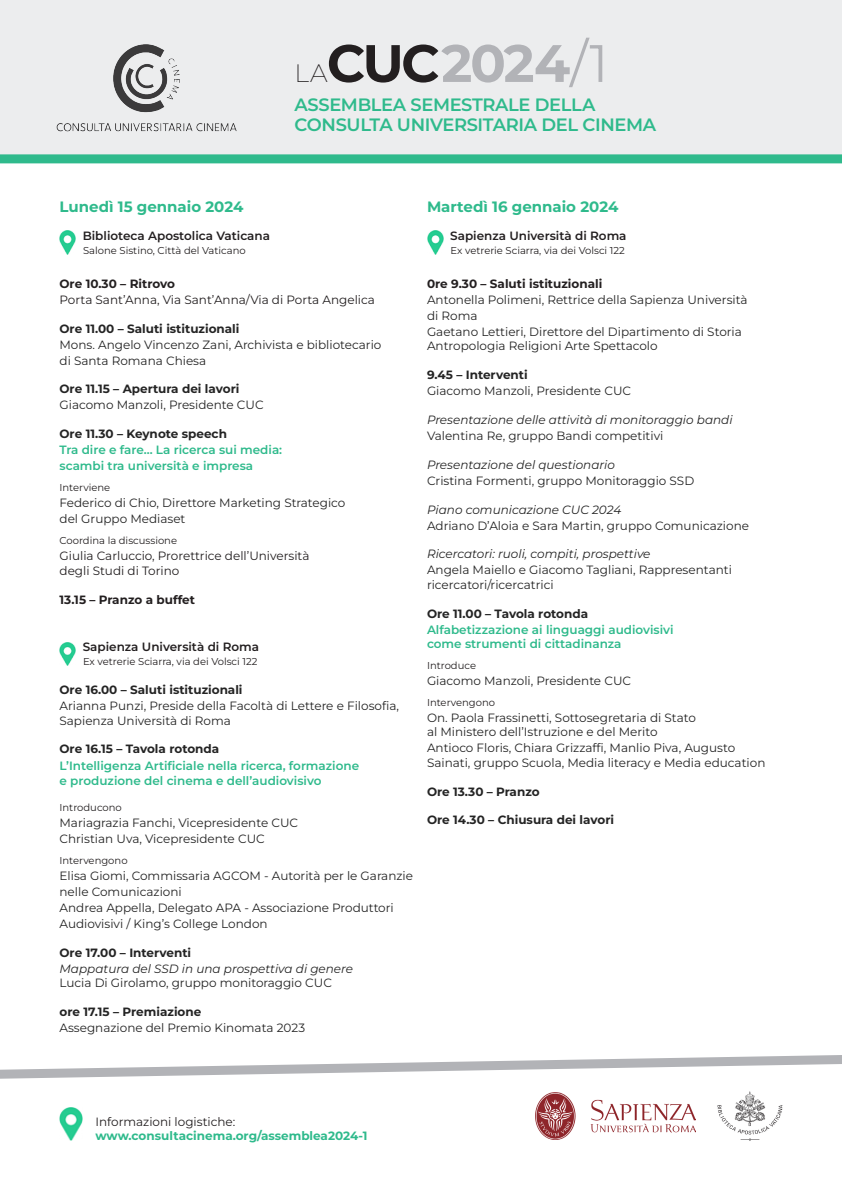
<style>
.page{position:relative;width:842px;height:1191px;background:#fff}
.page>*{position:absolute;margin:0;border:0;box-sizing:border-box;transform-origin:0 0}
.t1{font:700 52.5px "Montserrat";letter-spacing:-.045em;color:#b2b3b7}
.t2{font:600 17.9px "Montserrat";letter-spacing:-.02em;color:#2fba8c}
.t3{font:700 15px "Montserrat";color:#2fba8c}
.t4{font:12px/14.4px "Montserrat";color:#242424}
.t5{font:700 12px "Montserrat";color:#242424}
.t6{font:600 12px "Montserrat";color:#2fba8c}
.t7{font:italic 12px "Montserrat";color:#242424}
.t8{font:12px "Montserrat";color:#231f20}
.t9{font:600 12px "Montserrat";color:#231f20}
.t10{font:700 12px "Montserrat";color:#231f20}
.t11{font:700 12px "Montserrat";color:#2fba8c}
.t12{font:10px "Montserrat";color:#231f20}
.s1{font-weight:200;font-size:25.2px;color:#231f20}
.s2{color:#231f20}
.s3{font-weight:400}
</style>
<div class="page">
<div style="left:0;top:0;width:842px;height:154px;background:#ecedee"></div>
<img style="left:41px;top:31px;width:212px;height:108px">
<div style="left:0;top:154px;width:842px;height:9px;background:#2fba8c"></div>
<svg style="left:0;top:1055px;width:842px;height:24px"></svg>
<img style="left:60px;top:1107px;width:23px;height:33px">
<img style="left:60px;top:642px;width:16px;height:23px">
<img style="left:60px;top:231px;width:16px;height:23px">
<img style="left:427px;top:231px;width:16px;height:23px">
<img style="left:717px;top:1091px;width:66px;height:50px">
<img style="left:536px;top:1092px;width:159px;height:48px">
<p class="t1" style="left:295px;top:28px;width:315px"><span class="s1">LA</span><span class="s2">CUC</span>2024<span class="s3">/1</span></p>
<p class="t2" style="left:295px;top:93px;width:302px">ASSEMBLEA SEMESTRALE DELLA</p>
<p class="t2" style="left:295px;top:113px;width:363px">CONSULTA UNIVERSITARIA DEL CINEMA</p>
<p class="t3" style="left:60px;top:196px;width:185px">Lunedì 15 gennaio 2024</p>
<p class="t9" style="left:83px;top:228px;width:189px">Biblioteca Apostolica Vaticana</p>
<p class="t12" style="left:83px;top:244px;width:164px">Salone Sistino, Città del Vaticano</p>
<p class="t10" style="left:60px;top:275px;width:117px">Ore 10.30 – Ritrovo</p>
<p class="t8" style="left:60px;top:291px;width:317px">Porta Sant’Anna, Via Sant’Anna/Via di Porta Angelica</p>
<p class="t5" style="left:60px;top:320px;width:181px">Ore 11.00 – Saluti istituzionali</p>
<p class="t4" style="left:60px;top:337px;width:323px">Mons. Angelo Vincenzo Zani, Archivista e bibliotecario</p>
<p class="t4" style="left:60px;top:353px;width:148px">di Santa Romana Chiesa</p>
<p class="t5" style="left:60px;top:381px;width:181px">Ore 11.15 – Apertura dei lavori</p>
<p class="t4" style="left:60px;top:398px;width:206px">Giacomo Manzoli, Presidente CUC</p>
<p class="t5" style="left:60px;top:426px;width:169px">Ore 11.30 – Keynote speech</p>
<p class="t6" style="left:60px;top:442px;width:224px">Tra dire e fare... La ricerca sui media:</p>
<p class="t6" style="left:60px;top:458px;width:195px">scambi tra università e impresa</p>
<p class="t12" style="left:60px;top:481px;width:52px">Interviene</p>
<p class="t4" style="left:60px;top:495px;width:287px">Federico di Chio, Direttore Marketing Strategico</p>
<p class="t4" style="left:60px;top:511px;width:127px">del Gruppo Mediaset</p>
<p class="t12" style="left:60px;top:534px;width:119px">Coordina la discussione</p>
<p class="t8" style="left:60px;top:548px;width:252px">Giulia Carluccio, Prorettrice dell’Università</p>
<p class="t8" style="left:60px;top:562px;width:121px">degli Studi di Torino</p>
<p class="t10" style="left:60px;top:591px;width:137px">13.15 – Pranzo a buffet</p>
<p class="t9" style="left:83px;top:639px;width:178px">Sapienza Università di Roma</p>
<p class="t12" style="left:83px;top:655px;width:176px">Ex vetrerie Sciarra, via dei Volsci 122</p>
<p class="t5" style="left:60px;top:682px;width:185px">Ore 16.00 – Saluti istituzionali</p>
<p class="t4" style="left:60px;top:698px;width:341px">Arianna Punzi, Preside della Facoltà di Lettere e Filosofia,<br>Sapienza Università di Roma</p>
<p class="t5" style="left:60px;top:741px;width:161px">Ore 16.15 – Tavola rotonda</p>
<p class="t6" style="left:60px;top:758px;width:301px">L’Intelligenza Artificiale nella ricerca, formazione</p>
<p class="t6" style="left:60px;top:772px;width:263px">e produzione del cinema e dell’audiovisivo</p>
<p class="t12" style="left:60px;top:800px;width:64px">Introducono</p>
<p class="t4" style="left:60px;top:815px;width:240px">Mariagrazia Fanchi, Vicepresidente CUC</p>
<p class="t4" style="left:60px;top:831px;width:207px">Christian Uva, Vicepresidente CUC</p>
<p class="t12" style="left:60px;top:853px;width:70px">Intervengono</p>
<p class="t4" style="left:60px;top:867px;width:355px;line-height:16px">Elisa Giomi, Commissaria AGCOM - Autorità per le Garanzie nelle Comunicazioni</p>
<p class="t4" style="left:60px;top:899px;width:336px;line-height:16px">Andrea Appella, Delegato APA - Associazione Produttori<br>Audiovisivi / King’s College London</p>
<p class="t5" style="left:60px;top:944px;width:133px">Ore 17.00 – Interventi</p>
<p class="t7" style="left:60px;top:960px;width:295px">Mappatura del SSD in una prospettiva di genere</p>
<p class="t4" style="left:60px;top:975px;width:274px">Lucia Di Girolamo, gruppo monitoraggio CUC</p>
<p class="t5" style="left:60px;top:1003px;width:143px">ore 17.15 – Premiazione</p>
<p class="t4" style="left:60px;top:1020px;width:247px">Assegnazione del Premio Kinomata 2023</p>
<p class="t3" style="left:427px;top:196px;width:193px">Martedì 16 gennaio 2024</p>
<p class="t9" style="left:450px;top:228px;width:178px">Sapienza Università di Roma</p>
<p class="t12" style="left:451px;top:244px;width:176px">Ex vetrerie Sciarra, via dei Volsci 122</p>
<p class="t10" style="left:427px;top:275px;width:177px">0re 9.30 – Saluti istituzionali</p>
<p class="t4" style="left:427px;top:291px;width:322px;line-height:16px">Antonella Polimeni, Rettrice della Sapienza Università di Roma</p>
<p class="t4" style="left:427px;top:324px;width:316px">Gaetano Lettieri, Direttore del Dipartimento di Storia<br>Antropologia Religioni Arte Spettacolo</p>
<p class="t5" style="left:427px;top:367px;width:102px">9.45 – Interventi</p>
<p class="t4" style="left:427px;top:383px;width:206px">Giacomo Manzoli, Presidente CUC</p>
<p class="t7" style="left:427px;top:411px;width:307px">Presentazione delle attività di monitoraggio bandi</p>
<p class="t4" style="left:427px;top:428px;width:238px">Valentina Re, gruppo Bandi competitivi</p>
<p class="t7" style="left:427px;top:456px;width:190px">Presentazione del questionario</p>
<p class="t4" style="left:427px;top:473px;width:269px">Cristina Formenti, gruppo Monitoraggio SSD</p>
<p class="t7" style="left:427px;top:501px;width:196px">Piano comunicazione CUC 2024</p>
<p class="t4" style="left:427px;top:518px;width:324px">Adriano D’Aloia e Sara Martin, gruppo Comunicazione</p>
<p class="t7" style="left:427px;top:546px;width:225px">Ricercatori: ruoli, compiti, prospettive</p>
<p class="t4" style="left:427px;top:562px;width:306px">Angela Maiello e Giacomo Tagliani, Rappresentanti ricercatori/ricercatrici</p>
<p class="t5" style="left:427px;top:605px;width:163px">Ore 11.00 – Tavola rotonda</p>
<p class="t6" style="left:427px;top:621px;width:248px">Alfabetizzazione ai linguaggi audiovisivi</p>
<p class="t6" style="left:427px;top:635px;width:196px">come strumenti di cittadinanza</p>
<p class="t12" style="left:427px;top:659px;width:51px">Introduce</p>
<p class="t4" style="left:427px;top:673px;width:206px">Giacomo Manzoli, Presidente CUC</p>
<p class="t12" style="left:427px;top:696px;width:70px">Intervengono</p>
<p class="t4" style="left:427px;top:710px;width:271px">On. Paola Frassinetti, Sottosegretaria di Stato</p>
<p class="t4" style="left:427px;top:724px;width:232px">al Ministero dell’Istruzione e del Merito</p>
<p class="t4" style="left:427px;top:740px;width:340px">Antioco Floris, Chiara Grizzaffi, Manlio Piva, Augusto<br>Sainati, gruppo Scuola, Media literacy e Media education</p>
<p class="t5" style="left:427px;top:783px;width:114px">Ore 13.30 – Pranzo</p>
<p class="t5" style="left:427px;top:812px;width:189px">Ore 14.30 – Chiusura dei lavori</p>
<p class="t8" style="left:96px;top:1113px;width:141px">Informazioni logistiche:</p>
<p class="t11" style="left:96px;top:1127px;width:274px">www.consultacinema.org/assemblea2024-1</p>
</div>
